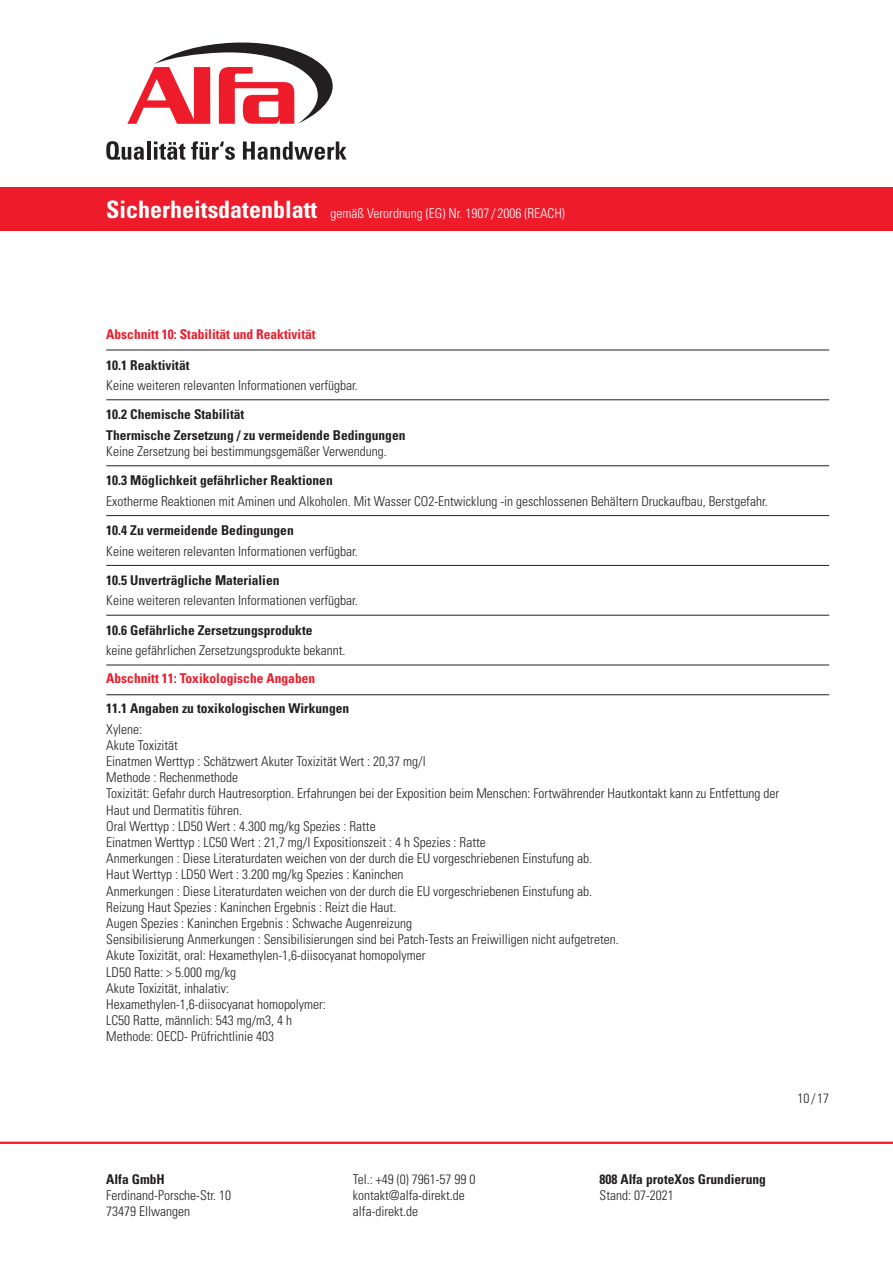
<style>
.page{position:relative;width:893px;height:1263px;background:#fff}
.page>*{position:absolute;margin:0;border:0;box-sizing:border-box;transform-origin:0 0}
.fließtext{font:300 condensed 13.5px/16.2px "Univers LT Std";color:#231f20}
.h3_gliederungspunkt{font:700 condensed 13.5px "Univers LT Std";color:#231f20}
.h4_zwischenueberschr{font:700 condensed 13.5px "Univers LT Std";color:#231f20}
.h2_abschnitt_1_2_3{font:700 condensed 13.5px "Univers LT Std";color:#ee1b2b}
.t1{font:300 condensed 13.5px "Univers LT Std";color:#fff}
.s1{font-weight:700;font-size:24px}
</style>
<div class="page">
<hr style="left:0;top:1142px;width:893px;height:2px;background:#ee1b2b">
<div style="left:0;top:187px;width:893px;height:44px;background:#ee1b2b"></div>
<svg style="left:106px;top:141px;width:38px;height:19px"></svg>
<hr style="left:147px;top:141px;width:3px;height:19px;background:#231f20">
<svg style="left:154px;top:141px;width:31px;height:19px"></svg>
<svg style="left:191px;top:141px;width:44px;height:19px"></svg>
<svg style="left:243px;top:141px;width:104px;height:19px"></svg>
<svg style="left:127px;top:42px;width:206px;height:82px"></svg>
<hr style="left:106px;top:665px;width:723px;height:1px;background:#231f20">
<hr style="left:106px;top:694px;width:723px;height:1px;background:#231f20">
<hr style="left:106px;top:350px;width:723px;height:1px;background:#231f20">
<hr style="left:106px;top:399px;width:723px;height:1px;background:#231f20">
<hr style="left:106px;top:465px;width:723px;height:1px;background:#231f20">
<hr style="left:106px;top:515px;width:723px;height:1px;background:#231f20">
<hr style="left:106px;top:565px;width:723px;height:1px;background:#231f20">
<hr style="left:106px;top:615px;width:723px;height:1px;background:#231f20">
<p class="t1" style="left:106px;top:205px;width:460px"><span class="s1">Sicherheitsdatenblatt</span> gemäß Verordnung (EG) Nr. 1907 / 2006 (REACH)</p>
<p class="h2_abschnitt_1_2_3" style="left:106px;top:325px;width:211px">Abschnitt 10: Stabilität und Reaktivität</p>
<p class="h3_gliederungspunkt" style="left:106px;top:356px;width:85px">10.1 Reaktivität</p>
<p class="fließtext" style="left:106px;top:377px;width:253px">Keine weiteren relevanten Informationen verfügbar.</p>
<p class="h3_gliederungspunkt" style="left:106px;top:406px;width:139px">10.2 Chemische Stabilität</p>
<p class="h4_zwischenueberschr" style="left:106px;top:427px;width:301px">Thermische Zersetzung / zu vermeidende Bedingungen</p>
<p class="fließtext" style="left:106px;top:443px;width:282px">Keine Zersetzung bei bestimmungsgemäßer Verwendung.</p>
<p class="h3_gliederungspunkt" style="left:106px;top:472px;width:228px">10.3 Möglichkeit gefährlicher Reaktionen</p>
<p class="fließtext" style="left:106px;top:493px;width:663px">Exotherme Reaktionen mit Aminen und Alkoholen. Mit Wasser CO2-Entwicklung -in geschlossenen Behältern Druckaufbau, Berstgefahr.</p>
<p class="h3_gliederungspunkt" style="left:106px;top:522px;width:189px">10.4 Zu vermeidende Bedingungen</p>
<p class="fließtext" style="left:106px;top:543px;width:253px">Keine weiteren relevanten Informationen verfügbar.</p>
<p class="h3_gliederungspunkt" style="left:106px;top:572px;width:175px">10.5 Unverträgliche Materialien</p>
<p class="fließtext" style="left:106px;top:592px;width:253px">Keine weiteren relevanten Informationen verfügbar.</p>
<p class="h3_gliederungspunkt" style="left:106px;top:622px;width:208px">10.6 Gefährliche Zersetzungsprodukte</p>
<p class="fließtext" style="left:106px;top:642px;width:241px">keine gefährlichen Zersetzungsprodukte bekannt.</p>
<p class="h2_abschnitt_1_2_3" style="left:106px;top:670px;width:210px">Abschnitt 11: Toxikologische Angaben</p>
<p class="h3_gliederungspunkt" style="left:106px;top:700px;width:244px">11.1 Angaben zu toxikologischen Wirkungen</p>
<p class="fließtext" style="left:106px;top:721px;width:674px">Xylene:<br>Akute Toxizität<br>Einatmen Werttyp : Schätzwert Akuter Toxizität Wert : 20,37 mg/l<br>Methode : Rechenmethode<br>Toxizität: Gefahr durch Hautresorption. Erfahrungen bei der Exposition beim Menschen: Fortwährender Hautkontakt kann zu Entfettung der Haut und Dermatitis führen.<br>Oral Werttyp : LD50 Wert : 4.300 mg/kg Spezies : Ratte<br>Einatmen Werttyp : LC50 Wert : 21,7 mg/l Expositionszeit : 4 h Spezies : Ratte<br>Anmerkungen : Diese Literaturdaten weichen von der durch die EU vorgeschriebenen Einstufung ab.<br>Haut Werttyp : LD50 Wert : 3.200 mg/kg Spezies : Kaninchen<br>Anmerkungen : Diese Literaturdaten weichen von der durch die EU vorgeschriebenen Einstufung ab.<br>Reizung Haut Spezies : Kaninchen Ergebnis : Reizt die Haut.<br>Augen Spezies : Kaninchen Ergebnis : Schwache Augenreizung<br>Sensibilisierung Anmerkungen : Sensibilisierungen sind bei Patch-Tests an Freiwilligen nicht aufgetreten.<br>Akute Toxizität, oral: Hexamethylen-1,6-diisocyanat homopolymer<br>LD50 Ratte: &gt; 5.000 mg/kg<br>Akute Toxizität, inhalativ:<br>Hexamethylen-1,6-diisocyanat homopolymer:<br>LC50 Ratte, männlich: 543 mg/m3, 4 h<br>Methode: OECD- Prüfrichtlinie 403</p>
<p class="fließtext" style="left:797px;top:1090px;width:33px">10/17</p>
<p class="h4_zwischenueberschr" style="left:106px;top:1171px;width:60px">Alfa GmbH</p>
<p class="fließtext" style="left:106px;top:1187px;width:126px">Ferdinand-Porsche-Str. 10<br>73479 Ellwangen</p>
<p class="fließtext" style="left:353px;top:1171px;width:124px">Tel.: +49 (0) 7961-57 99 0 kontakt@alfa-direkt.de alfa-direkt.de</p>
<p class="h4_zwischenueberschr" style="left:600px;top:1171px;width:168px">808 Alfa proteXos Grundierung</p>
<p class="fließtext" style="left:600px;top:1187px;width:76px">Stand: 07-2021</p>
</div>
